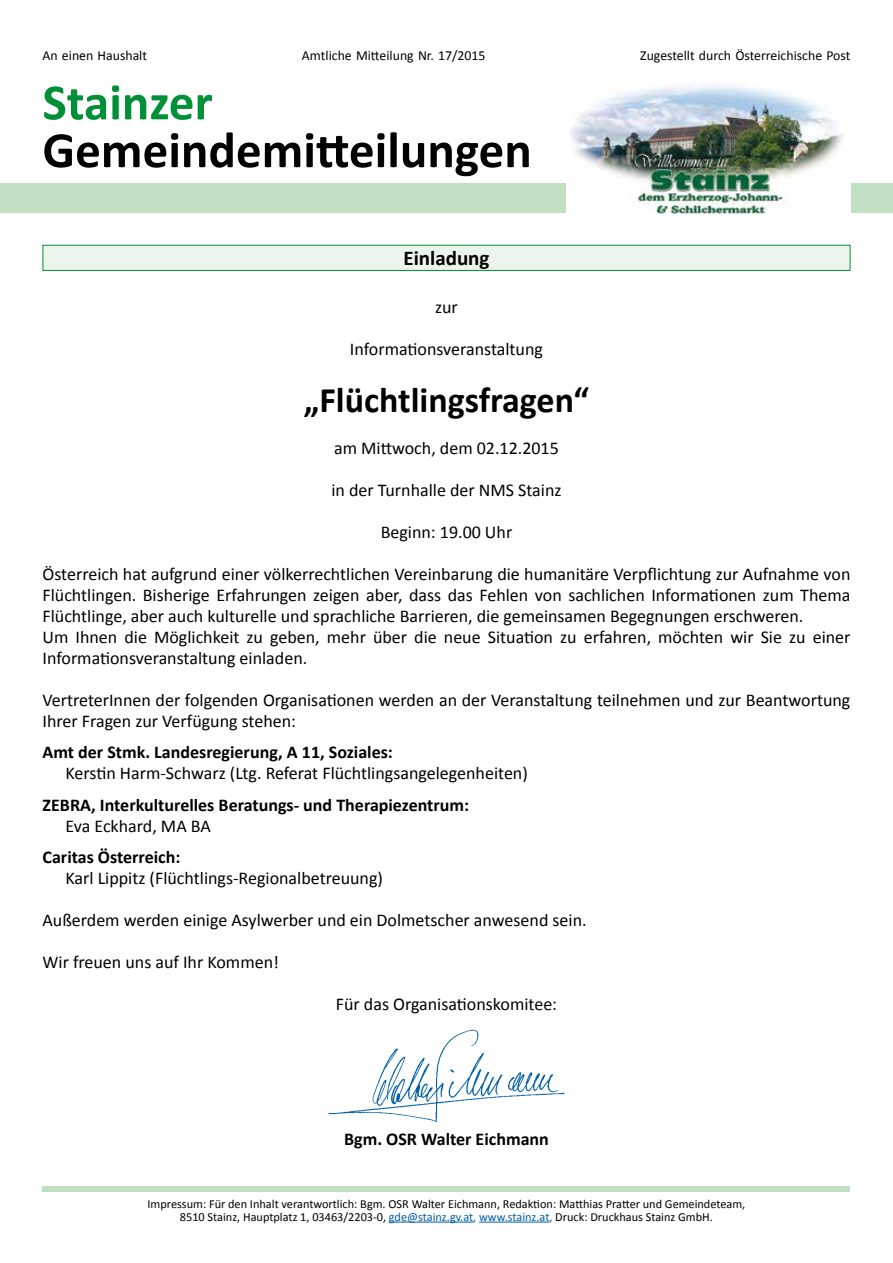
<style>
.page{position:relative;width:893px;height:1263px;background:#fff}
.page>*{position:absolute;margin:0;border:0;box-sizing:border-box;transform-origin:0 0}
.t1{font:700 51.15px "Calibri";color:#000}
.t2{font:700 51.15px "Calibri";color:#009037}
.t3{font:700 36px "Calibri";color:#000}
.t4{font:700 21px "Calibri";color:#000}
.t5{font:18px/21px "Calibri";color:#000}
.t6{font:700 18px "Calibri";color:#000}
.t7{font:13.8px "Calibri";color:#000}
.t8{font:12.3px/12.3px "Calibri";color:#000;text-align:center}
.s1{color:#005ea8}
</style>
<div class="page">
<div style="left:43px;top:245px;width:807px;height:26px;background:#ecf5eb;border:1px solid #009037"></div>
<div style="left:0;top:184px;width:893px;height:29px;background:#c1dfc2"></div>
<div style="left:566px;top:71px;width:284px;height:154px;background:#fff"></div>
<img style="left:571px;top:85px;width:273px;height:128px">
<img style="left:328px;top:1029px;width:237px;height:94px">
<div style="left:43px;top:1186px;width:807px;height:5px;background:#c1dfc2"></div>
<hr style="left:389px;top:1222px;width:84px;height:1px;background:#005ea8">
<hr style="left:479px;top:1222px;width:70px;height:1px;background:#005ea8">
<p class="t7" style="left:43px;top:47px;width:106px">An einen Haushalt</p>
<p class="t7" style="left:302px;top:47px;width:185px">Amtliche Mitteilung Nr. 17/2015</p>
<p class="t7" style="left:640px;top:47px;width:212px">Zugestellt durch Österreichische Post</p>
<h1 class="t2" style="left:43px;top:71px;width:172px">Stainzer</h1>
<h1 class="t1" style="left:43px;top:118px;width:491px">Gemeindemitteilungen</h1>
<p class="t4" style="left:403px;top:245px;width:88px">Einladung</p>
<p class="t5" style="left:435px;top:296px;width:24px">zur</p>
<p class="t5" style="left:350px;top:338px;width:195px">Informationsveranstaltung</p>
<h2 class="t3" style="left:304px;top:378px;width:287px">„Flüchtlingsfragen“</h2>
<p class="t5" style="left:334px;top:437px;width:226px">am Mittwoch, dem 02.12.2015</p>
<p class="t5" style="left:331px;top:479px;width:232px">in der Turnhalle der NMS Stainz</p>
<p class="t5" style="left:381px;top:521px;width:133px">Beginn: 19.00 Uhr</p>
<p class="t5" style="left:43px;top:563px;width:809px">Österreich hat aufgrund einer völkerrechtlichen Vereinbarung die humanitäre Verpflichtung zur Aufnahme von Flüchtlingen. Bisherige Erfahrungen zeigen aber, dass das Fehlen von sachlichen Informationen zum Thema Flüchtlinge, aber auch kulturelle und sprachliche Barrieren, die gemeinsamen Begegnungen erschweren.<br>Um Ihnen die Möglichkeit zu geben, mehr über die neue Situation zu erfahren, möchten wir Sie zu einer Informationsveranstaltung einladen.</p>
<p class="t5" style="left:43px;top:689px;width:809px">VertreterInnen der folgenden Organisationen werden an der Veranstaltung teilnehmen und zur Beantwortung<br>Ihrer Fragen zur Verfügung stehen:</p>
<p class="t6" style="left:43px;top:741px;width:352px">Amt der Stmk. Landesregierung, A 11, Soziales:</p>
<p class="t5" style="left:66px;top:762px;width:464px">Kerstin Harm-Schwarz (Ltg. Referat Flüchtlingsangelegenheiten)</p>
<p class="t6" style="left:43px;top:794px;width:428px">ZEBRA, Interkulturelles Beratungs- und Therapiezentrum:</p>
<p class="t5" style="left:66px;top:815px;width:147px">Eva Eckhard, MA BA</p>
<p class="t6" style="left:43px;top:846px;width:139px">Caritas Österreich:</p>
<p class="t5" style="left:66px;top:867px;width:319px">Karl Lippitz (Flüchtlings-Regionalbetreuung)</p>
<p class="t5" style="left:43px;top:909px;width:546px">Außerdem werden einige Asylwerber und ein Dolmetscher anwesend sein.</p>
<p class="t5" style="left:43px;top:951px;width:238px">Wir freuen uns auf Ihr Kommen!</p>
<p class="t5" style="left:336px;top:993px;width:223px">Für das Organisationskomitee:</p>
<p class="t6" style="left:344px;top:1127px;width:206px">Bgm. OSR Walter Eichmann</p>
<p class="t8" style="left:148px;top:1197px;width:599px">Impressum: Für den Inhalt verantwortlich: Bgm. OSR Walter Eichmann, Redaktion: Matthias Pratter und Gemeindeteam,<br>8510 Stainz, Hauptplatz 1, 03463/2203-0, <span class="s1">gde@stainz.gv.at, www.stainz.at,</span> Druck: Druckhaus Stainz GmbH.</p>
</div>
